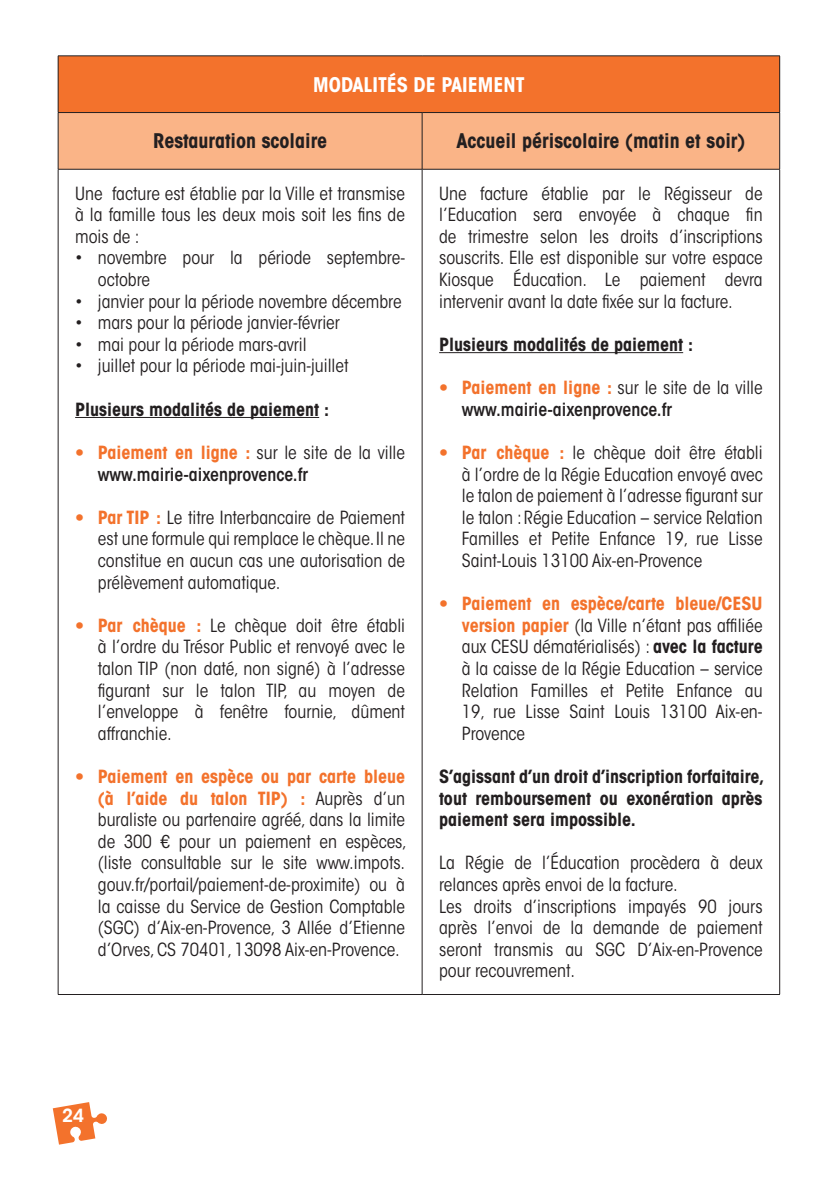
<style>
.page{position:relative;width:840px;height:1191px;background:#fff}
.page>*{position:absolute;margin:0;border:0;box-sizing:border-box;transform-origin:0 0}
.t1{font:700 condensed 20px "ITC Avant Garde Std";color:#231f20}
.t2{font:700 condensed 20px "ITC Avant Garde Std";color:#fff}
.t3{font:condensed 18px/21.6px "ITC Avant Garde Std";color:#231f20;text-align:justify}
.t4{font:700 condensed 18px/21.6px "ITC Avant Garde Std";color:#231f20;text-align:justify}
.t5{font:600 condensed 18px/21.6px "ITC Avant Garde Std";color:#231f20}
.t6{font:600 18px "ITC Avant Garde Std";color:#fff}
.s1{font-weight:700;color:#f3722c}
.s2{font-weight:400}
.s3{font-weight:700}
</style>
<div class="page">
<svg style="left:53px;top:1102px;width:54px;height:42px"></svg>
<div style="left:58px;top:56px;width:721px;height:57px;background:#f3722c"></div>
<div style="left:59px;top:113px;width:719px;height:56px;background:#fab487"></div>
<hr style="left:58px;top:55px;width:364px;height:1px;background:#231f20">
<hr style="left:58px;top:56px;width:1px;height:56px;background:#231f20">
<hr style="left:422px;top:55px;width:357px;height:1px;background:#231f20">
<hr style="left:778px;top:56px;width:1px;height:56px;background:#231f20">
<hr style="left:58px;top:169px;width:1px;height:825px;background:#231f20">
<hr style="left:421px;top:169px;width:1px;height:825px;background:#231f20">
<hr style="left:778px;top:169px;width:1px;height:825px;background:#231f20">
<hr style="left:58px;top:994px;width:364px;height:1px;background:#231f20">
<hr style="left:422px;top:994px;width:357px;height:1px;background:#231f20">
<hr style="left:58px;top:113px;width:1px;height:56px;background:#231f20">
<hr style="left:58px;top:112px;width:364px;height:1px;background:#231f20">
<hr style="left:422px;top:112px;width:357px;height:1px;background:#231f20">
<hr style="left:421px;top:113px;width:1px;height:56px;background:#231f20">
<hr style="left:778px;top:113px;width:1px;height:56px;background:#231f20">
<hr style="left:58px;top:169px;width:364px;height:1px;background:#231f20">
<hr style="left:422px;top:169px;width:357px;height:1px;background:#231f20">
<hr style="left:75px;top:417px;width:244px;height:1px;background:#231f20">
<hr style="left:439px;top:352px;width:243px;height:1px;background:#231f20">
<p class="t2" style="left:313px;top:72px;width:213px">MODALITÉS DE PAIEMENT</p>
<p class="t1" style="left:153px;top:128px;width:175px">Restauration scolaire</p>
<p class="t1" style="left:456px;top:128px;width:290px">Accueil périscolaire (matin et soir)</p>
<p class="t3" style="left:75px;top:182px;width:331px">Une facture est établie par la Ville et transmise à la famille tous les deux mois soit les fins de mois de :</p>
<p class="t3" style="left:98px;top:247px;width:308px;text-indent:-23px">• novembre pour la période septembre&shy;octobre</p>
<p class="t3" style="left:75px;top:290px;width:328px">• janvier pour la période novembre décembre</p>
<p class="t3" style="left:75px;top:312px;width:266px">• mars pour la période janvier-février</p>
<p class="t3" style="left:75px;top:333px;width:233px">• mai pour la période mars-avril</p>
<p class="t3" style="left:75px;top:355px;width:275px">• juillet pour la période mai-juin-juillet</p>
<p class="t4" style="left:75px;top:398px;width:255px">Plusieurs modalités de paiement :</p>
<p class="t5" style="left:98px;top:441px;width:308px;text-indent:-23px"><span class="s1">• Paiement en ligne :</span> <span class="s2">sur le site de la ville </span>www.mairie-aixenprovence.fr</p>
<p class="t3" style="left:98px;top:506px;width:308px;text-indent:-23px"><span class="s1">• Par TIP :</span> Le titre Interbancaire de Paiement est une formule qui remplace le chèque. Il ne constitue en aucun cas une autorisation de prélèvement automatique.</p>
<p class="t3" style="left:98px;top:614px;width:308px;text-indent:-23px"><span class="s1">• Par chèque :</span> Le chèque doit être établi à l’ordre du Trésor Public et renvoyé avec le talon TIP (non daté, non signé) à l’adresse figurant sur le talon TIP, au moyen de l’enveloppe à fenêtre fournie, dûment affranchie.</p>
<p class="t3" style="left:98px;top:765px;width:310px;text-indent:-23px"><span class="s1">• Paiement en espèce ou par carte bleue (à l’aide du talon TIP) :</span> Auprès d’un buraliste ou partenaire agréé, dans la limite de 300 € pour un paiement en espèces, (liste consultable sur le site www.impots. gouv.fr/portail/paiement-de-proximite) ou à la caisse du Service de Gestion Comptable (SGC) d’Aix-en-Provence, 3 Allée d’Etienne d’Orves, CS 70401, 13098 Aix-en-Provence.</p>
<p class="t3" style="left:439px;top:182px;width:325px">Une facture établie par le Régisseur de l’Education sera envoyée à chaque fin de trimestre selon les droits d’inscriptions souscrits. Elle est disponible sur votre espace Kiosque Éducation. Le paiement devra intervenir avant la date fixée sur la facture.</p>
<p class="t4" style="left:439px;top:333px;width:255px">Plusieurs modalités de paiement :</p>
<p class="t5" style="left:461px;top:376px;width:302px;text-indent:-23px"><span class="s1">• Paiement en ligne :</span> <span class="s2">sur le site de la ville </span>www.mairie-aixenprovence.fr</p>
<p class="t3" style="left:461px;top:441px;width:302px;text-indent:-23px"><span class="s1">• Par chèque :</span> le chèque doit être établi à l’ordre de la Régie Education envoyé avec le talon de paiement à l’adresse figurant sur le talon : Régie Education – service Relation Familles et Petite Enfance 19, rue Lisse Saint-Louis 13100 Aix-en-Provence</p>
<p class="t3" style="left:461px;top:593px;width:302px;text-indent:-23px"><span class="s1">• Paiement en espèce/carte bleue/CESU version papier</span> (la Ville n’étant pas affiliée aux CESU dématérialisés) : <span class="s3">avec la facture </span>à la caisse de la Régie Education – service Relation Familles et Petite Enfance au 19, rue Lisse Saint Louis 13100 Aix-en-Provence</p>
<p class="t4" style="left:439px;top:765px;width:326px">S’agissant d’un droit d’inscription forfaitaire, tout remboursement ou exonération après paiement sera impossible.</p>
<p class="t3" style="left:439px;top:852px;width:325px">La Régie de l’Éducation procèdera à deux relances après envoi de la facture.</p>
<p class="t3" style="left:439px;top:895px;width:325px">Les droits d’inscriptions impayés 90 jours après l’envoi de la demande de paiement seront transmis au SGC D’Aix-en-Provence pour recouvrement.</p>
<p class="t6" style="left:62px;top:1104px;width:23px">24</p>
</div>
